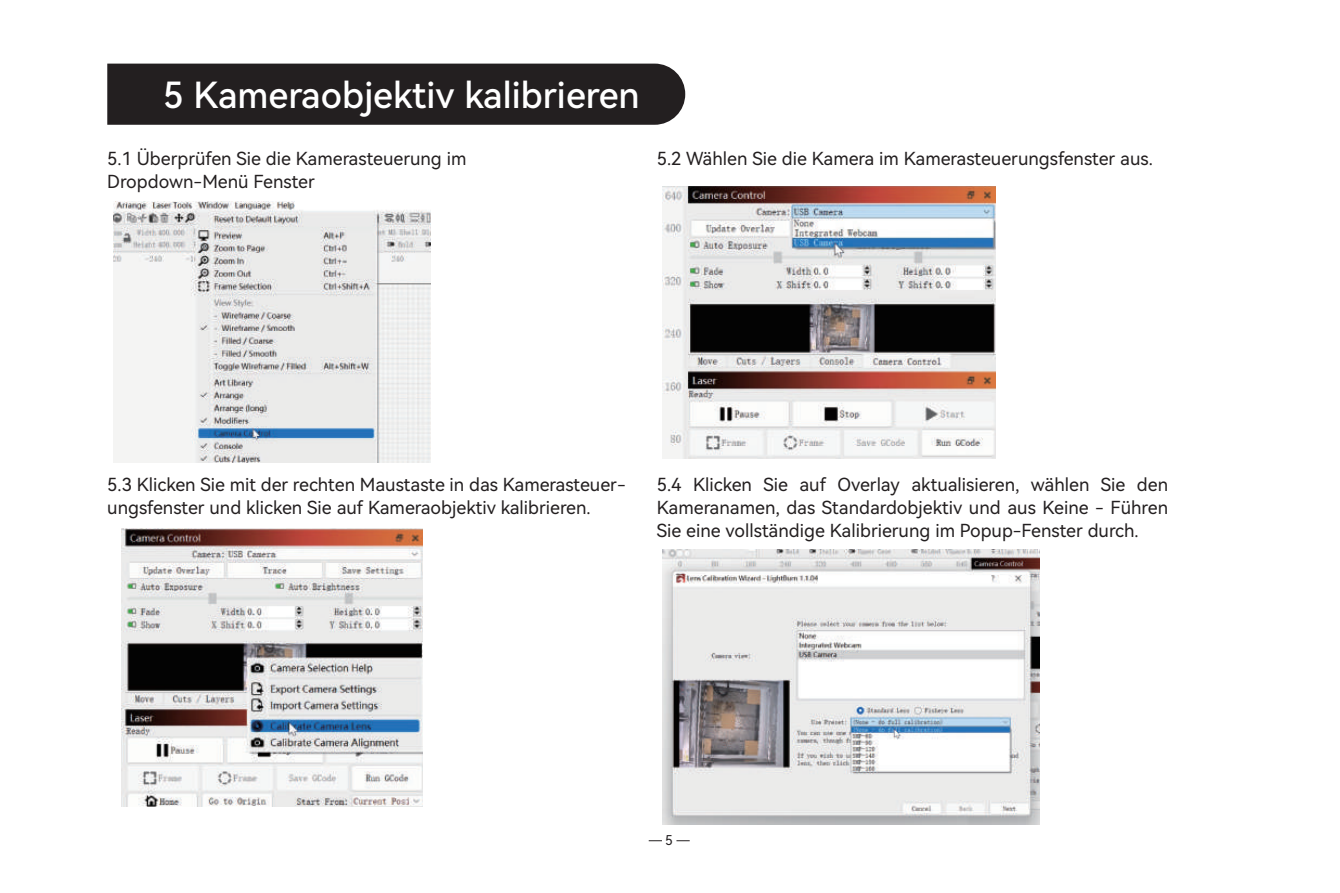
<style>
.page{position:relative;width:1340px;height:893px;background:#fff}
.page>*{position:absolute;margin:0;border:0;box-sizing:border-box;transform-origin:0 0}
.t1{font:36px "Harmony OS Sans SC Medium";color:#fff}
.t2{font:18px/22.5px "Harmony OS Sans SC";color:#231f20}
.t3{font:13.5px "Harmony OS Sans SC";color:#231f20}
</style>
<div class="page">
<div style="left:107px;top:64px;width:578px;height:61px;background:#231f20"></div>
<img style="left:114px;top:201px;width:317px;height:262px">
<img style="left:662px;top:186px;width:333px;height:273px">
<img style="left:122px;top:529px;width:300px;height:278px">
<img style="left:662px;top:549px;width:377px;height:276px">
<svg style="left:648px;top:840px;width:14px;height:1px"></svg>
<svg style="left:676px;top:840px;width:13px;height:1px"></svg>
<h1 class="t1" style="left:163px;top:70px;width:478px">5 Kameraobjektiv kalibrieren</h1>
<p class="t2" style="left:107px;top:147px;width:361px">5.1 Überprüfen Sie die Kamerasteuerung im<br>Dropdown-Menü Fenster</p>
<p class="t2" style="left:657px;top:147px;width:497px">5.2 Wählen Sie die Kamera im Kamerasteuerungsfenster aus.</p>
<p class="t2" style="left:107px;top:473px;width:520px">5.3 Klicken Sie mit der rechten Maustaste in das Kamerasteuer&shy;ungsfenster und klicken Sie auf Kameraobjektiv kalibrieren.</p>
<p class="t2" style="left:657px;top:473px;width:513px;text-align:justify">5.4 Klicken Sie auf Overlay aktualisieren, wählen Sie den Kameranamen, das Standardobjektiv und aus Keine - Führen Sie eine vollständige Kalibrierung im Popup-Fenster durch.</p>
<p class="t3" style="left:665px;top:830px;width:9px">5</p>
</div>
